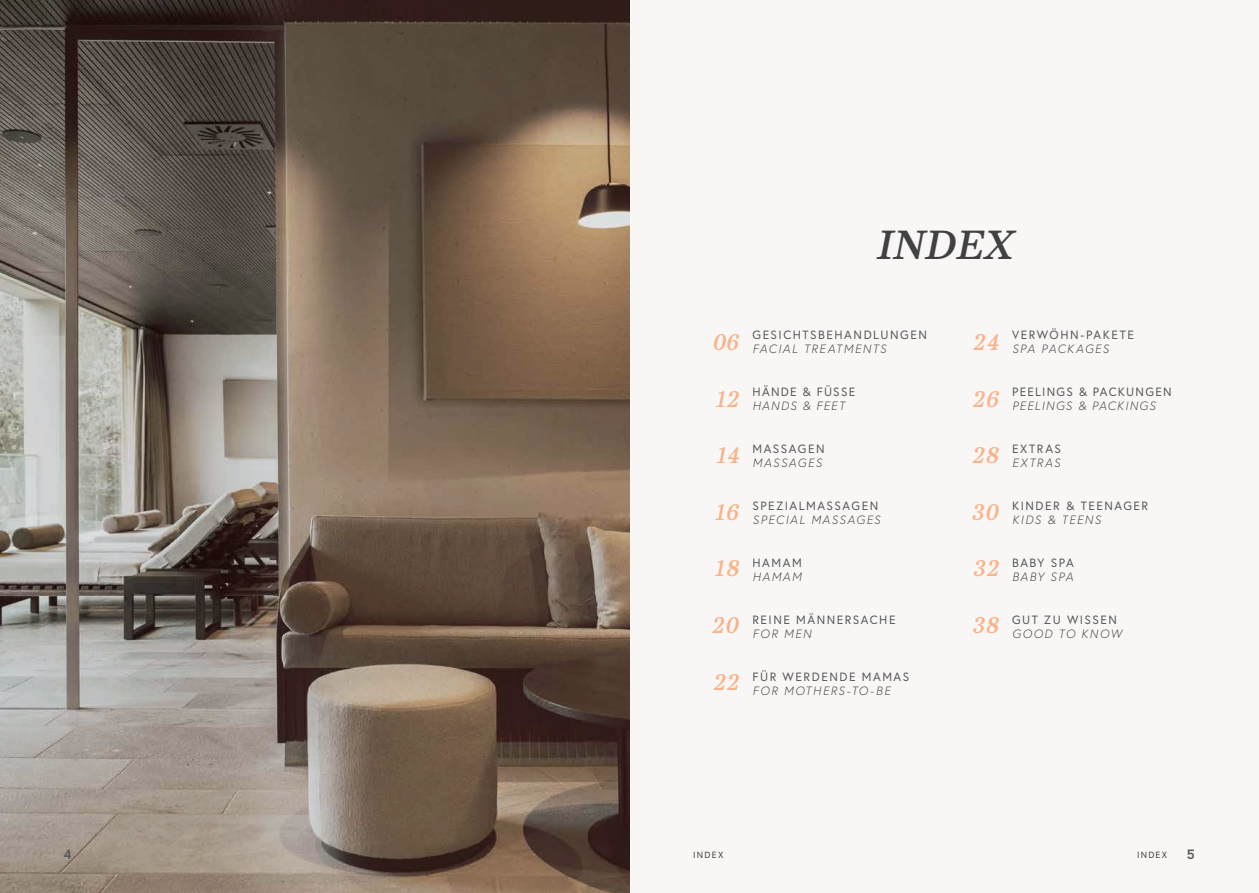
<style>
.page{position:relative;width:1259px;height:893px;background:#f9f7f5}
.page>*{position:absolute;margin:0;border:0;box-sizing:border-box;transform-origin:0 0}
.t1{font:40.5px "Core Serif N 55 Bold It";letter-spacing:.015em;color:#414042}
.t2{font:22.5px "Core Serif N 55 Bold It";letter-spacing:-.005em;color:#fab38b}
.t3{font:700 13.5px "Europa";color:#58595b}
.t4{font:12px "Europa";letter-spacing:.125em;color:#58595b}
.t5{font:italic 300 12px "Europa";letter-spacing:.12em;color:#414042}
.t6{font:12px "Europa";letter-spacing:.1em;color:#58595b}
.t7{font:italic 300 12px "Europa";letter-spacing:.1em;color:#414042}
.t8{font:12px "Europa";letter-spacing:.105em;color:#58595b}
.t9{font:9px "Europa";letter-spacing:.14em;color:#414042}
</style>
<div class="page">
<img style="left:0;top:0;width:629px;height:893px">
<h1 class="t1" style="left:877px;top:220px;width:138px">INDEX</h1>
<p class="t4" style="left:752px;top:327px;width:176px">GESICHTSBEHANDLUNGEN</p>
<p class="t5" style="left:752px;top:342px;width:135px">FACIAL TREATMENTS</p>
<p class="t8" style="left:752px;top:384px;width:104px">HÄNDE &amp; FÜSSE</p>
<p class="t5" style="left:752px;top:399px;width:94px">HANDS &amp; FEET</p>
<p class="t4" style="left:752px;top:441px;width:74px">MASSAGEN</p>
<p class="t5" style="left:752px;top:456px;width:71px">MASSAGES</p>
<p class="t4" style="left:752px;top:498px;width:127px">SPEZIALMASSAGEN</p>
<p class="t5" style="left:752px;top:513px;width:129px">SPECIAL MASSAGES</p>
<p class="t4" style="left:752px;top:555px;width:51px">HAMAM</p>
<p class="t5" style="left:752px;top:570px;width:51px">HAMAM</p>
<p class="t4" style="left:752px;top:612px;width:145px">REINE MÄNNERSACHE</p>
<p class="t5" style="left:752px;top:627px;width:60px">FOR MEN</p>
<p class="t4" style="left:752px;top:669px;width:158px">FÜR WERDENDE MAMAS</p>
<p class="t5" style="left:752px;top:684px;width:139px">FOR MOTHERS-TO-BE</p>
<h2 class="t2" style="left:713px;top:328px;width:28px">06</h2>
<h2 class="t2" style="left:972px;top:328px;width:29px">24</h2>
<h2 class="t2" style="left:714px;top:385px;width:27px">12</h2>
<h2 class="t2" style="left:972px;top:385px;width:29px">26</h2>
<h2 class="t2" style="left:715px;top:441px;width:27px">14</h2>
<h2 class="t2" style="left:972px;top:441px;width:29px">28</h2>
<h2 class="t2" style="left:713px;top:498px;width:27px">16</h2>
<h2 class="t2" style="left:971px;top:498px;width:29px">30</h2>
<h2 class="t2" style="left:713px;top:555px;width:28px">18</h2>
<h2 class="t2" style="left:973px;top:555px;width:28px">32</h2>
<h2 class="t2" style="left:711px;top:611px;width:29px">20</h2>
<h2 class="t2" style="left:972px;top:611px;width:29px">38</h2>
<h2 class="t2" style="left:713px;top:668px;width:28px">22</h2>
<p class="t4" style="left:1012px;top:327px;width:123px">VERWÖHN-PAKETE</p>
<p class="t5" style="left:1012px;top:342px;width:98px">SPA PACKAGES</p>
<p class="t6" style="left:1012px;top:384px;width:161px">PEELINGS &amp; PACKUNGEN</p>
<p class="t7" style="left:1012px;top:399px;width:145px">PEELINGS &amp; PACKINGS</p>
<p class="t4" style="left:1012px;top:441px;width:50px">EXTRAS</p>
<p class="t5" style="left:1012px;top:456px;width:50px">EXTRAS</p>
<p class="t4" style="left:1012px;top:498px;width:138px">KINDER &amp; TEENAGER</p>
<p class="t5" style="left:1012px;top:513px;width:90px">KIDS &amp; TEENS</p>
<p class="t4" style="left:1012px;top:555px;width:63px">BABY SPA</p>
<p class="t5" style="left:1012px;top:570px;width:62px">BABY SPA</p>
<p class="t4" style="left:1012px;top:612px;width:106px">GUT ZU WISSEN</p>
<p class="t5" style="left:1012px;top:627px;width:111px">GOOD TO KNOW</p>
<p class="t3" style="left:63px;top:845px;width:10px">4</p>
<p class="t9" style="left:693px;top:849px;width:32px">INDEX</p>
<p class="t3" style="left:1186px;top:845px;width:9px">5</p>
<p class="t9" style="left:1137px;top:849px;width:32px">INDEX</p>
</div>
